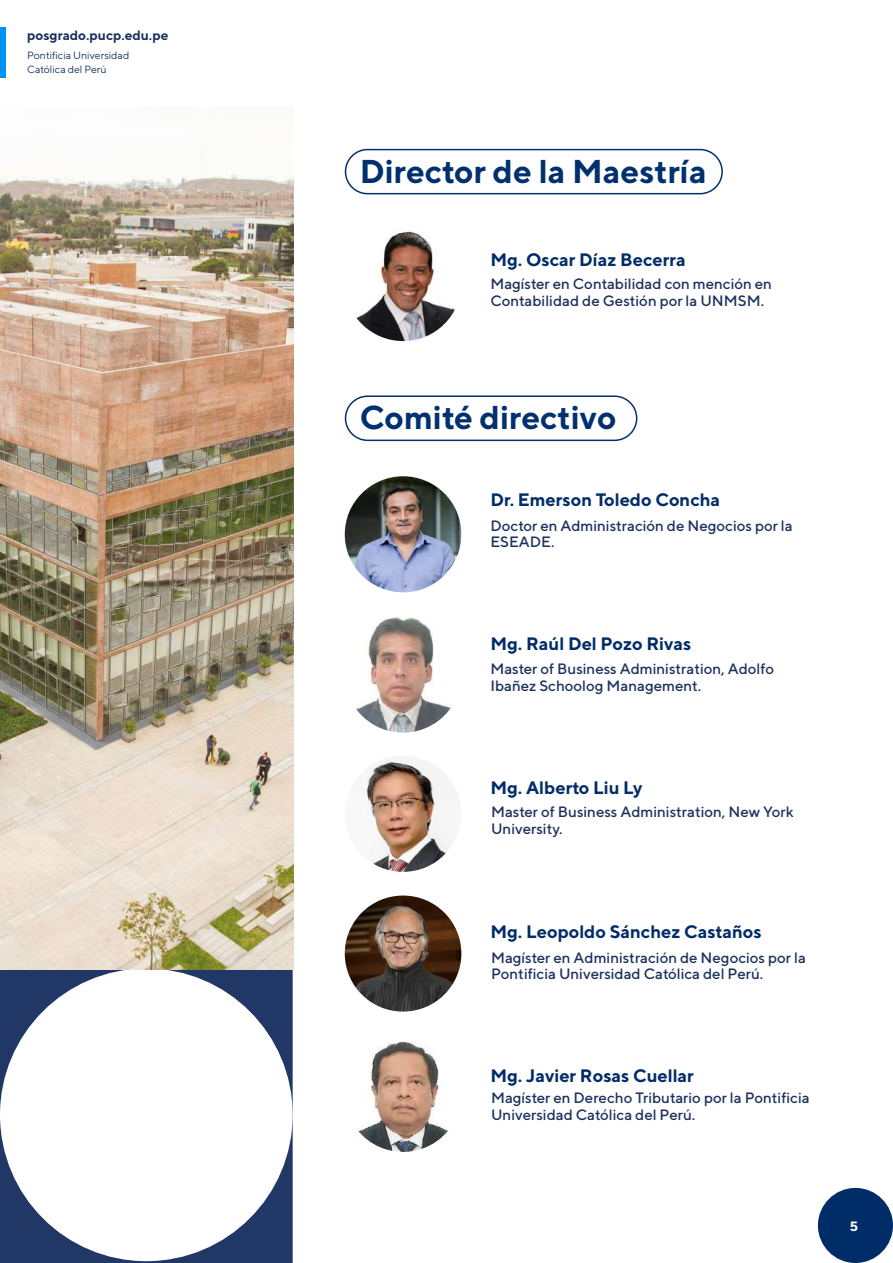
<style>
.page{position:relative;width:893px;height:1263px;background:#fff}
.page>*{position:absolute;margin:0;border:0;box-sizing:border-box;transform-origin:0 0}
.t1{font:700 33px "TT Norms";color:#00316e}
.t2{font:700 18px "TT Norms";color:#002d68}
.t3{font:500 15px/16.5px "TT Norms";color:#1b315d}
.t4{font:700 13.5px "TT Norms";color:#1b315d}
.t5{font:700 13.5px "TT Norms";color:#fff}
.t6{font:10.5px/13.8px "TT Norms";color:#1b315d}
</style>
<div class="page">
<div style="left:818px;top:1188px;width:75px;height:75px;background:#002d68;border-radius:50%"></div>
<div style="left:0;top:28px;width:5px;height:50px;background:#0092f4"></div>
<div style="left:0;top:819px;width:293px;height:444px;background:#213766"></div>
<div style="left:0;top:968px;width:293px;height:293px;background:#fff;border-radius:50%"></div>
<img style="left:0;top:146px;width:293px;height:823px">
<div style="left:345px;top:149px;width:378px;height:45px;border:2px solid #00316e;border-radius:22px"></div>
<img style="left:345px;top:225px;width:116px;height:116px;border-radius:57px">
<img style="left:345px;top:476px;width:116px;height:116px;border-radius:58px">
<div style="left:345px;top:395px;width:292px;height:46px;border:2px solid #00316e;border-radius:22px"></div>
<img style="left:345px;top:756px;width:116px;height:116px;border-radius:58px">
<img style="left:345px;top:895px;width:116px;height:116px;border-radius:58px">
<img style="left:356px;top:617px;width:95px;height:116px">
<img style="left:358px;top:1041px;width:90px;height:111px">
<p class="t4" style="left:27px;top:27px;width:143px">posgrado.pucp.edu.pe</p>
<p class="t6" style="left:27px;top:48px;width:104px">Pontificia Universidad<br>Católica del Perú</p>
<h1 class="t1" style="left:360px;top:150px;width:348px">Director de la Maestría</h1>
<p class="t2" style="left:490px;top:248px;width:197px">Mg. Oscar Díaz Becerra</p>
<p class="t3" style="left:490px;top:276px;width:283px">Magíster en Contabilidad con mención en<br>Contabilidad de Gestión por la UNMSM.</p>
<h1 class="t1" style="left:360px;top:397px;width:258px">Comité directivo</h1>
<p class="t2" style="left:490px;top:488px;width:231px">Dr. Emerson Toledo Concha</p>
<p class="t3" style="left:490px;top:517px;width:304px">Doctor en Administración de Negocios por la<br>ESEADE.</p>
<p class="t2" style="left:490px;top:632px;width:202px">Mg. Raúl Del Pozo Rivas</p>
<p class="t3" style="left:490px;top:660px;width:285px">Master of Business Administration, Adolfo<br>Ibañez Schoolog Management.</p>
<p class="t2" style="left:490px;top:776px;width:154px">Mg. Alberto Liu Ly</p>
<p class="t3" style="left:491px;top:803px;width:304px">Master of Business Administration, New York<br>University.</p>
<p class="t2" style="left:490px;top:920px;width:273px">Mg. Leopoldo Sánchez Castaños</p>
<p class="t3" style="left:491px;top:949px;width:316px">Magíster en Administración de Negocios por la<br>Pontificia Universidad Católica del Perú.</p>
<p class="t2" style="left:490px;top:1064px;width:205px">Mg. Javier Rosas Cuellar</p>
<p class="t3" style="left:491px;top:1090px;width:320px">Magíster en Derecho Tributario por la Pontificia<br>Universidad Católica del Perú.</p>
<p class="t5" style="left:850px;top:1218px;width:10px">5</p>
</div>
